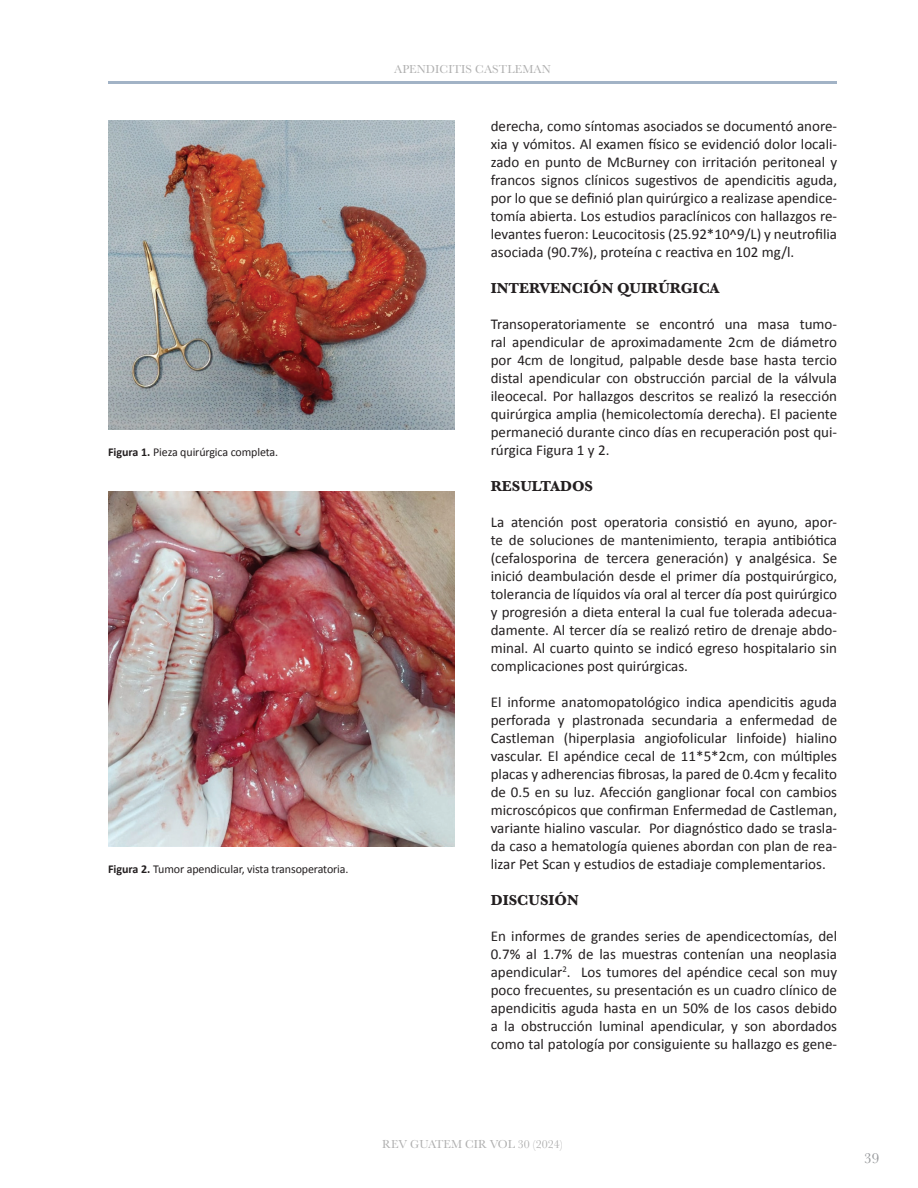
<style>
.page{position:relative;width:918px;height:1188px;background:#fff}
.page>*{position:absolute;margin:0;border:0;box-sizing:border-box;transform-origin:0 0}
.t1{font:15px/18px "Calibri";color:#231f20;text-align:justify}
.t2{font:700 15px "Baskerville";color:#231f20}
.t3{font:15px "Baskerville";color:#939598}
.t4{font:12px "Calibri";letter-spacing:-.01em;color:#231f20}
.t5{font:12px "Baskerville";letter-spacing:.01em;color:#afafaf}
.s1{font-weight:700}
</style>
<div class="page">
<hr style="left:108px;top:81px;width:729px;height:3px;background:#a2b3c6">
<img style="left:108px;top:120px;width:346px;height:310px">
<img style="left:108px;top:491px;width:346px;height:355px">
<p class="t4" style="left:108px;top:444px;width:172px"><span class="s1">Figura 1.</span> Pieza quirúrgica completa.</p>
<p class="t4" style="left:108px;top:861px;width:242px"><span class="s1">Figura 2.</span> Tumor apendicular, vista transoperatoria.</p>
<p class="t5" style="left:394px;top:61px;width:158px">APENDICITIS CASTLEMAN</p>
<p class="t1" style="left:491px;top:117px;width:348px">derecha, como síntomas asociados se documentó anore&shy;xia y vómitos. Al examen físico se evidenció dolor locali&shy;zado en punto de McBurney con irritación peritoneal y francos signos clínicos sugestivos de apendicitis aguda, por lo que se definió plan quirúrgico a realizase apendice&shy;tomía abierta. Los estudios paraclínicos con hallazgos re&shy;levantes fueron: Leucocitosis (25.92*10^9/L) y neutrofilia asociada (90.7%), proteína c reactiva en 102 mg/l.</p>
<p class="t2" style="left:491px;top:278px;width:230px">INTERVENCIÓN QUIRÚRGICA</p>
<p class="t1" style="left:491px;top:315px;width:348px">Transoperatoriamente se encontró una masa tumo&shy;ral apendicular de aproximadamente 2cm de diámetro por 4cm de longitud, palpable desde base hasta tercio distal apendicular con obstrucción parcial de la válvula ileocecal. Por hallazgos descritos se realizó la resección quirúrgica amplia (hemicolectomía derecha). El paciente permaneció durante cinco días en recuperación post qui&shy;rúrgica Figura 1 y 2.</p>
<p class="t2" style="left:491px;top:476px;width:104px">RESULTADOS</p>
<p class="t1" style="left:491px;top:513px;width:348px">La atención post operatoria consistió en ayuno, apor&shy;te de soluciones de mantenimiento, terapia antibiótica (cefalosporina de tercera generación) y analgésica. Se inició deambulación desde el primer día postquirúrgico, tolerancia de líquidos vía oral al tercer día post quirúrgico y progresión a dieta enteral la cual fue tolerada adecua&shy;damente. Al tercer día se realizó retiro de drenaje abdo&shy;minal. Al cuarto quinto se indicó egreso hospitalario sin complicaciones post quirúrgicas.</p>
<p class="t1" style="left:491px;top:693px;width:348px">El informe anatomopatológico indica apendicitis aguda perforada y plastronada secundaria a enfermedad de Castleman (hiperplasia angiofolicular linfoide) hialino vascular. El apéndice cecal de 11*5*2cm, con múltiples placas y adherencias fibrosas, la pared de 0.4cm y fecalito de 0.5 en su luz. Afección ganglionar focal con cambios microscópicos que confirman Enfermedad de Castleman, variante hialino vascular. Por diagnóstico dado se trasla&shy;da caso a hematología quienes abordan con plan de rea&shy;lizar Pet Scan y estudios de estadiaje complementarios.</p>
<p class="t2" style="left:491px;top:890px;width:90px">DISCUSIÓN</p>
<p class="t1" style="left:491px;top:927px;width:348px">En informes de grandes series de apendicectomías, del 0.7% al 1.7% de las muestras contenían una neoplasia apendicular<sup>2</sup>. Los tumores del apéndice cecal son muy poco frecuentes, su presentación es un cuadro clínico de apendicitis aguda hasta en un 50% de los casos debido a la obstrucción luminal apendicular, y son abordados como tal patología por consiguiente su hallazgo es gene-</p>
<p class="t5" style="left:382px;top:1137px;width:182px">REV GUATEM CIR VOL 30 (2024)</p>
<p class="t3" style="left:864px;top:1148px;width:16px">39</p>
</div>
